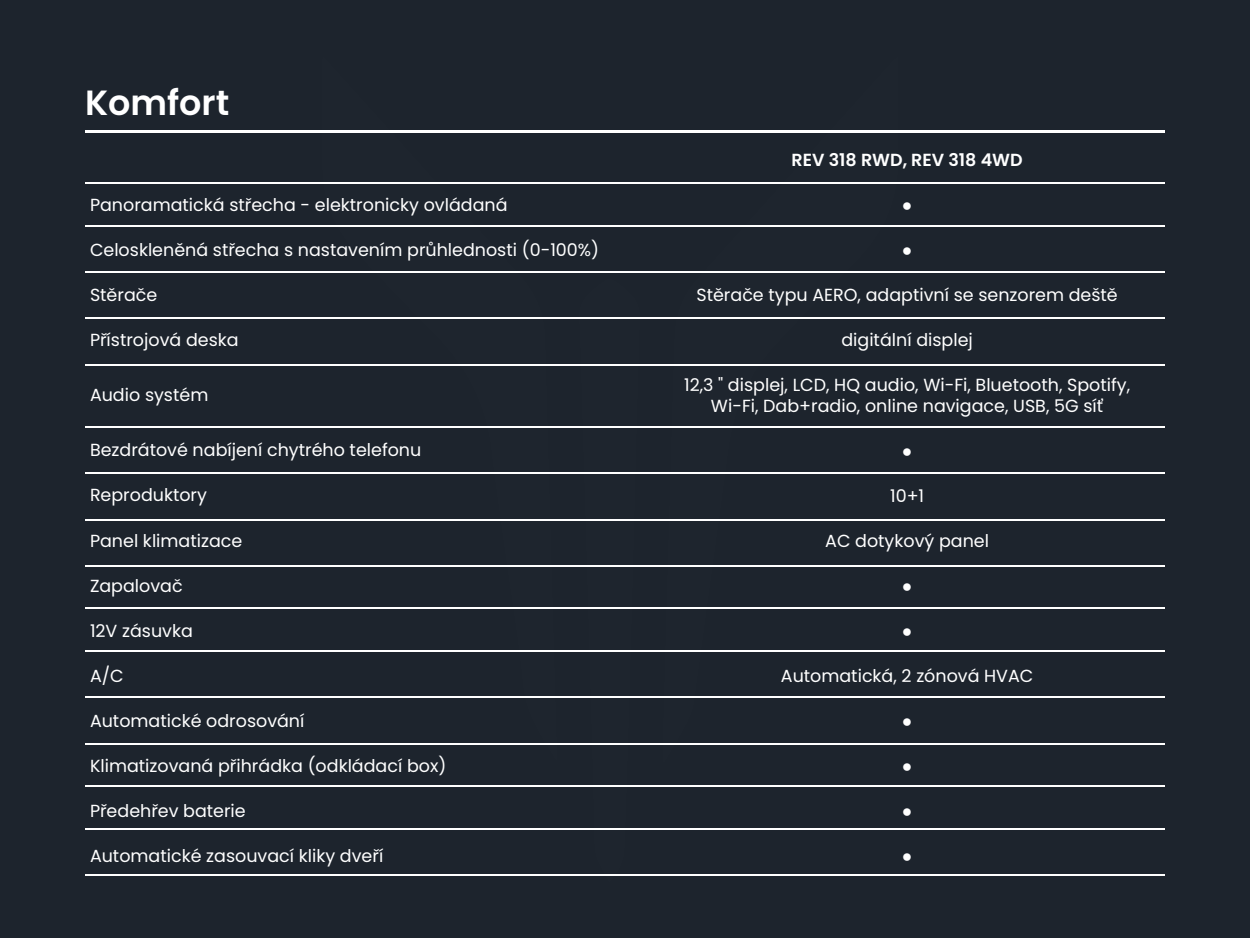
<style>
.page{position:relative;width:1250px;height:938px;background:#1d242d}
.page>*{position:absolute;margin:0;border:0;box-sizing:border-box;transform-origin:0 0}
.t1{font:600 35px "Poppins";color:#fff}
.t2{font:17.5px/21px "Poppins";color:#fff;text-align:center}
.t3{font:600 17.5px "Poppins";color:#fff}
.t4{font:17.5px "Arial";color:#fff}
</style>
<div class="page">
<svg style="left:662px;top:132px;width:237px;height:613px"></svg>
<svg style="left:321px;top:132px;width:236px;height:613px"></svg>
<svg style="left:579px;top:317px;width:61px;height:559px"></svg>
<hr style="left:85px;top:130px;width:1080px;height:2px;background:#fff">
<hr style="left:85px;top:182px;width:1080px;height:2px;background:#fff">
<hr style="left:85px;top:225px;width:1080px;height:1px;background:#fff">
<hr style="left:85px;top:271px;width:1080px;height:1px;background:#fff">
<hr style="left:85px;top:318px;width:1080px;height:1px;background:#fff">
<hr style="left:85px;top:364px;width:1080px;height:1px;background:#fff">
<hr style="left:85px;top:426px;width:1080px;height:2px;background:#fff">
<hr style="left:85px;top:472px;width:1080px;height:2px;background:#fff">
<hr style="left:85px;top:519px;width:1080px;height:1px;background:#fff">
<hr style="left:85px;top:565px;width:1080px;height:1px;background:#fff">
<hr style="left:85px;top:608px;width:1080px;height:1px;background:#fff">
<hr style="left:85px;top:650px;width:1080px;height:1px;background:#fff">
<hr style="left:85px;top:696px;width:1080px;height:2px;background:#fff">
<hr style="left:85px;top:742px;width:1080px;height:2px;background:#fff">
<hr style="left:85px;top:785px;width:1080px;height:1px;background:#fff">
<hr style="left:85px;top:828px;width:1080px;height:1px;background:#fff">
<hr style="left:85px;top:874px;width:1080px;height:1px;background:#fff">
<h1 class="t1" style="left:85px;top:82px;width:146px">Komfort</h1>
<p class="t2" style="left:90px;top:195px;width:419px">Panoramatická střecha - elektronicky ovládaná</p>
<p class="t2" style="left:90px;top:240px;width:511px">Celoskleněná střecha s nastavením průhlednosti (0-100%)</p>
<p class="t2" style="left:90px;top:285px;width:69px">Stěrače</p>
<p class="t2" style="left:90px;top:330px;width:150px">Přístrojová deska</p>
<p class="t2" style="left:90px;top:385px;width:120px">Audio systém</p>
<p class="t2" style="left:90px;top:440px;width:333px">Bezdrátové nabíjení chytrého telefonu</p>
<p class="t2" style="left:90px;top:485px;width:119px">Reproduktory</p>
<p class="t2" style="left:90px;top:530px;width:154px">Panel klimatizace</p>
<p class="t2" style="left:90px;top:575px;width:94px">Zapalovač</p>
<p class="t2" style="left:90px;top:620px;width:104px">12V zásuvka</p>
<p class="t2" style="left:90px;top:665px;width:35px">A/C</p>
<p class="t2" style="left:90px;top:710px;width:216px">Automatické odrosování</p>
<p class="t2" style="left:90px;top:755px;width:358px">Klimatizovaná přihrádka (odkládací box)</p>
<p class="t2" style="left:90px;top:800px;width:157px">Předehřev baterie</p>
<p class="t2" style="left:90px;top:845px;width:295px">Automatické zasouvací kliky dveří</p>
<p class="t3" style="left:792px;top:149px;width:233px">REV 318 RWD, REV 318 4WD</p>
<p class="t4" style="left:902px;top:192px;width:12px">●</p>
<p class="t4" style="left:902px;top:237px;width:12px">●</p>
<p class="t2" style="left:697px;top:284px;width:423px">Stěrače typu AERO, adaptivní se senzorem deště</p>
<p class="t2" style="left:841px;top:329px;width:133px">digitální displej</p>
<p class="t2" style="left:684px;top:374px;width:448px">12,3 " displej, LCD, HQ audio, Wi-Fi, Bluetooth, Spotify,<br>Wi-Fi, Dab+radio, online navigace, USB, 5G síť</p>
<p class="t4" style="left:902px;top:439px;width:12px">●</p>
<p class="t2" style="left:890px;top:485px;width:36px">10+1</p>
<p class="t2" style="left:825px;top:530px;width:165px">AC dotykový panel</p>
<p class="t4" style="left:902px;top:573px;width:12px">●</p>
<p class="t4" style="left:902px;top:618px;width:12px">●</p>
<p class="t2" style="left:781px;top:665px;width:254px">Automatická, 2 zónová HVAC</p>
<p class="t4" style="left:902px;top:708px;width:12px">●</p>
<p class="t4" style="left:902px;top:753px;width:12px">●</p>
<p class="t4" style="left:902px;top:798px;width:12px">●</p>
<p class="t4" style="left:902px;top:843px;width:12px">●</p>
</div>
